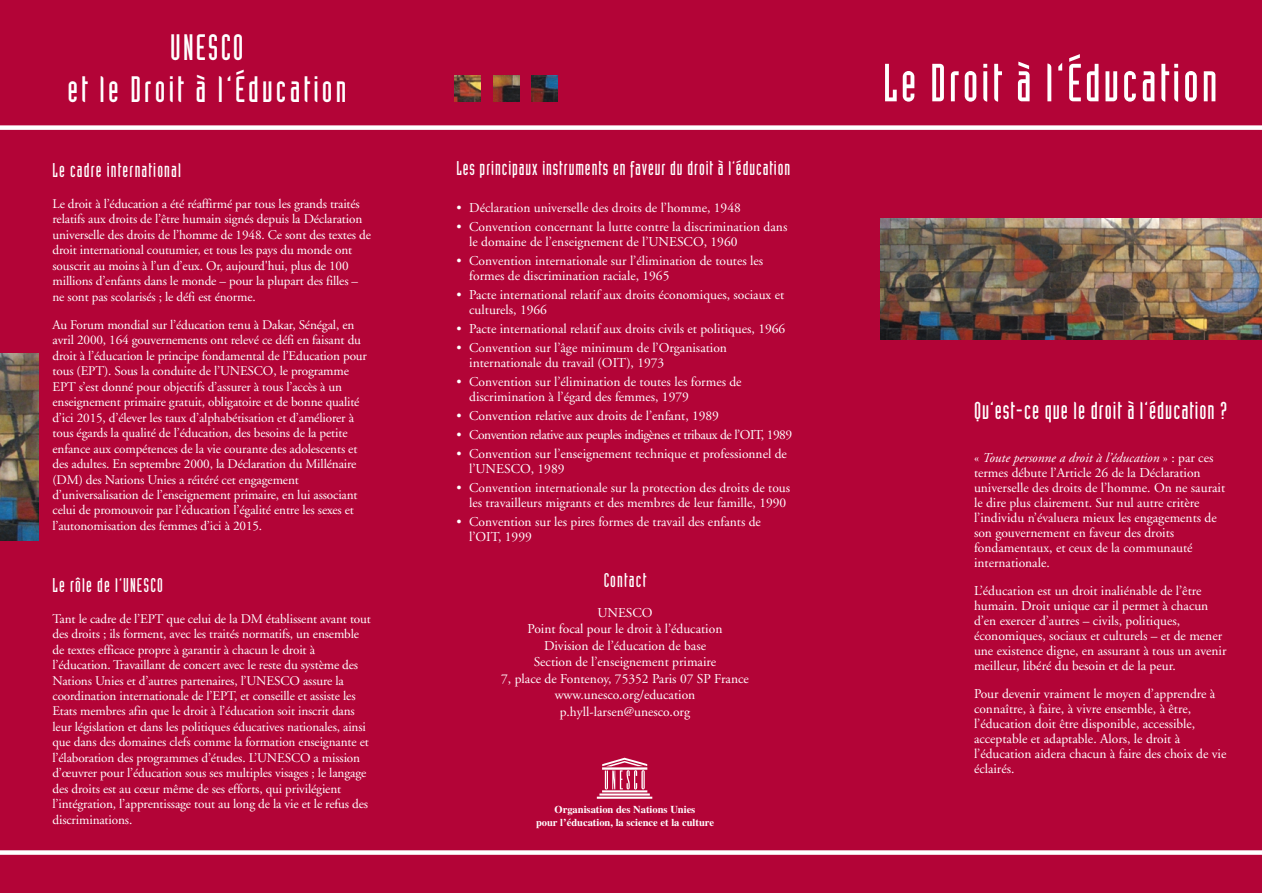
<style>
.page{position:relative;width:1263px;height:893px;background:#fff}
.page>*{position:absolute;margin:0;border:0;box-sizing:border-box;transform-origin:0 0}
.t1{font:52.5px "Industria Solid";letter-spacing:.06em;color:#fff}
.t2{font:36px/42px "Industria Solid";letter-spacing:.09em;color:#fff;text-align:center}
.t3{font:24px "Industria Solid";letter-spacing:.04em;color:#fff}
.t4{font:19.5px "Industria Solid";letter-spacing:.045em;color:#fff}
.t5{font:13.5px/15px "Adobe Garamond";color:#fff}
.t6{font:13.5px "Adobe Garamond";letter-spacing:-.035em;color:#fff}
.t7{font:13.2px/15.5px "Adobe Garamond";letter-spacing:-.01em;color:#fff}
.t8{font:700 10.5px/12.6px "Times";color:#fff;text-align:center}
.s1{font-style:italic}
</style>
<div class="page">
<div style="left:0;top:0;width:1262px;height:892px;background:#b30437"></div>
<img style="left:880px;top:219px;width:381px;height:121px">
<svg style="left:0;top:850px;width:1262px;height:4px;background:#f9ebef"></svg>
<img style="left:0;top:353px;width:38px;height:187px">
<img style="left:596px;top:757px;width:57px;height:42px">
<img style="left:455px;top:75px;width:26px;height:26px">
<img style="left:493px;top:75px;width:26px;height:26px">
<img style="left:532px;top:75px;width:26px;height:26px">
<div style="left:0;top:125px;width:1262px;height:5px;background:#fff"></div>
<h2 class="t2" style="left:67px;top:28px;width:281px">UNESCO<br>et le Droit à l’Éducation</h2>
<h3 class="t4" style="left:53px;top:163px;width:130px">Le cadre international</h3>
<p class="t7" style="left:53px;top:197px;width:320px">Le droit à l’éducation a été réaffirmé par tous les grands traités relatifs aux droits de l’être humain signés depuis la Déclaration universelle des droits de l’homme de 1948. Ce sont des textes de droit international coutumier, et tous les pays du monde ont souscrit au moins à l’un d’eux. Or, aujourd'hui, plus de 100 millions d’enfants dans le monde – pour la plupart des filles – ne sont pas scolarisés ; le défi est énorme.</p>
<p class="t7" style="left:53px;top:318px;width:316px">Au Forum mondial sur l’éducation tenu à Dakar, Sénégal, en avril 2000, 164 gouvernements ont relevé ce défi en faisant du droit à l’éducation le principe fondamental de l’Education pour tous (EPT). Sous la conduite de l’UNESCO, le programme EPT s’est donné pour objectifs d’assurer à tous l’accès à un enseignement primaire gratuit, obligatoire et de bonne qualité d’ici 2015, d’élever les taux d’alphabétisation et d’améliorer à tous égards la qualité de l’éducation, des besoins de la petite enfance aux compétences de la vie courante des adolescents et des adultes. En septembre 2000, la Déclaration du Millénaire (DM) des Nations Unies a réitéré cet engagement d’universalisation de l’enseignement primaire, en lui associant celui de promouvoir par l’éducation l’égalité entre les sexes et l’autonomisation des femmes d’ici à 2015.</p>
<h3 class="t4" style="left:53px;top:578px;width:112px">Le rôle de l’UNESCO</h3>
<p class="t7" style="left:53px;top:612px;width:320px">Tant le cadre de l’EPT que celui de la DM établissent avant tout des droits ; ils forment, avec les traités normatifs, un ensemble de textes efficace propre à garantir à chacun le droit à l’éducation. Travaillant de concert avec le reste du système des Nations Unies et d’autres partenaires, l’UNESCO assure la coordination internationale de l’EPT, et conseille et assiste les Etats membres afin que le droit à l’éducation soit inscrit dans leur législation et dans les politiques éducatives nationales, ainsi que dans des domaines clefs comme la formation enseignante et l’élaboration des programmes d’études. L’UNESCO a mission d’œuvrer pour l’éducation sous ses multiples visages ; le langage des droits est au cœur même de ses efforts, qui privilégient l’intégration, l’apprentissage tout au long de la vie et le refus des discriminations.</p>
<h3 class="t4" style="left:456px;top:161px;width:335px">Les principaux instruments en faveur du droit à l’éducation</h3>
<p class="t5" style="left:456px;top:201px;width:286px">• Déclaration universelle des droits de l’homme, 1948</p>
<p class="t5" style="left:469px;top:220px;width:320px;text-indent:-13px">• Convention concernant la lutte contre la discrimination dans le domaine de l’enseignement de l’UNESCO, 1960</p>
<p class="t5" style="left:469px;top:254px;width:296px;text-indent:-13px">• Convention internationale sur l’élimination de toutes les formes de discrimination raciale, 1965</p>
<p class="t5" style="left:469px;top:288px;width:317px;text-indent:-13px">• Pacte international relatif aux droits économiques, sociaux et culturels, 1966</p>
<p class="t5" style="left:456px;top:322px;width:330px">• Pacte international relatif aux droits civils et politiques, 1966</p>
<p class="t5" style="left:469px;top:341px;width:259px;text-indent:-13px">• Convention sur l’âge minimum de l’Organisation internationale du travail (OIT), 1973</p>
<p class="t5" style="left:469px;top:375px;width:274px;text-indent:-13px">• Convention sur l’élimination de toutes les formes de discrimination à l’égard des femmes, 1979</p>
<p class="t5" style="left:456px;top:409px;width:264px">• Convention relative aux droits de l’enfant, 1989</p>
<p class="t6" style="left:456px;top:429px;width:337px">• Convention relative aux peuples indigènes et tribaux de l’OIT, 1989</p>
<p class="t5" style="left:469px;top:447px;width:319px;text-indent:-13px">• Convention sur l’enseignement technique et professionnel de l’UNESCO, 1989</p>
<p class="t5" style="left:456px;top:481px;width:335px;text-align:right">• Convention internationale sur la protection des droits de tous les travailleurs migrants et des membres de leur famille, 1990</p>
<p class="t5" style="left:469px;top:515px;width:293px;text-indent:-13px">• Convention sur les pires formes de travail des enfants de l’OIT, 1999</p>
<h3 class="t4" style="left:604px;top:573px;width:44px">Contact</h3>
<p class="t5" style="left:501px;top:605px;width:249px;line-height:16.5px;text-align:center">UNESCO<br>Point focal pour le droit à l’éducation<br>Division de l’éducation de base<br>Section de l’enseignement primaire<br>7, place de Fontenoy, 75352 Paris 07 SP France www.unesco.org/education p.hyll-larsen@unesco.org</p>
<p class="t8" style="left:536px;top:804px;width:179px">Organisation des Nations Unies<br>pour l’éducation, la science et la culture</p>
<h1 class="t1" style="left:883px;top:64px;width:336px">Le Droit à l’Éducation</h1>
<h3 class="t3" style="left:974px;top:401px;width:255px">Qu’est-ce que le droit à l’éducation ?</h3>
<p class="t5" style="left:974px;top:451px;width:253px">« <span class="s1">Toute personne a droit à l’éducation</span> » : par ces termes débute l’Article 26 de la Déclaration universelle des droits de l’homme. On ne saurait le dire plus clairement. Sur nul autre critère l’individu n’évaluera mieux les engagements de son gouvernement en faveur des droits fondamentaux, et ceux de la communauté internationale.</p>
<p class="t5" style="left:974px;top:584px;width:254px">L’éducation est un droit inaliénable de l’être humain. Droit unique car il permet à chacun d’en exercer d’autres – civils, politiques, économiques, sociaux et culturels – et de mener une existence digne, en assurant à tous un avenir meilleur, libéré du besoin et de la peur.</p>
<p class="t5" style="left:974px;top:687px;width:254px">Pour devenir vraiment le moyen d’apprendre à connaître, à faire, à vivre ensemble, à être, l’éducation doit être disponible, accessible, acceptable et adaptable. Alors, le droit à l’éducation aidera chacun à faire des choix de vie éclairés.</p>
</div>
